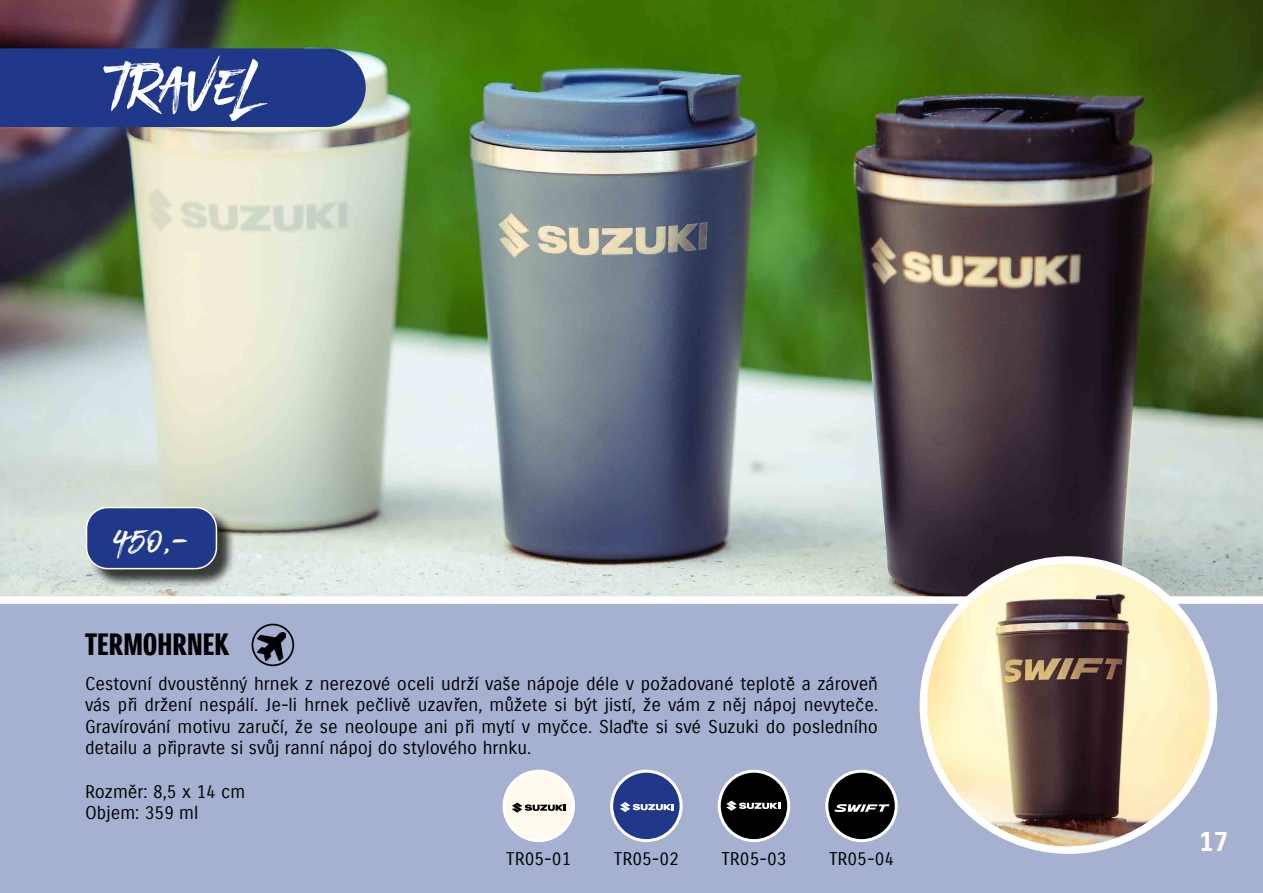
<style>
.page{position:relative;width:1263px;height:893px;background:#a6b0d0}
.page>*{position:absolute;margin:0;border:0;box-sizing:border-box;transform-origin:0 0}
.t1{font:64.5px "BLACKHAWK";color:#fff}
.t2{font:37.5px "BLACKHAWK";color:#fff}
.t3{font:30px "Suzuki PRO Headline";color:#000}
.t4{font:27px "Suzuki PRO Bold";color:#fff}
.t5{font:18px/21.6px "Suzuki PRO Regular";color:#000;text-align:justify}
</style>
<div class="page">
<img style="left:0;top:0;width:1263px;height:604px">
<div style="left:88px;top:509px;width:148px;height:79px;background:#000;opacity:.75"></div>
<div style="left:87px;top:507px;width:129px;height:62px;background:#20388a;border-radius:21px"></div>
<div style="left:86px;top:507px;width:131px;height:62px;border:2px solid #fff;border-radius:21px"></div>
<div style="left:0;top:48px;width:366px;height:79px;background:#20388a"></div>
<img style="left:923px;top:560px;width:290px;height:290px;border-radius:145px">
<div style="left:919px;top:556px;width:298px;height:298px;border:8px solid #fff;border-radius:50%"></div>
<div style="left:827px;top:771px;width:69px;height:70px;background:#000;border-radius:50%"></div>
<div style="left:825px;top:770px;width:73px;height:72px;border:3px solid #fff;border-radius:50%"></div>
<svg style="left:834px;top:804px;width:56px;height:8px"></svg>
<div style="left:719px;top:771px;width:70px;height:70px;background:#000;border-radius:50%"></div>
<div style="left:718px;top:770px;width:72px;height:72px;border:3px solid #fff;border-radius:50%"></div>
<svg style="left:726px;top:800px;width:54px;height:11px"></svg>
<div style="left:612px;top:771px;width:69px;height:70px;background:#20388a;border-radius:50%"></div>
<div style="left:610px;top:770px;width:73px;height:72px;border:3px solid #fff;border-radius:50%"></div>
<svg style="left:620px;top:802px;width:54px;height:10px"></svg>
<div style="left:504px;top:771px;width:69px;height:70px;background:#fffaee;border-radius:50%"></div>
<div style="left:502px;top:770px;width:73px;height:72px;border:3px solid #fff;border-radius:50%"></div>
<svg style="left:512px;top:802px;width:54px;height:11px"></svg>
<div style="left:252px;top:624px;width:42px;height:42px;border:2px solid #020203;border-radius:50%"></div>
<img style="left:257px;top:632px;width:29px;height:29px">
<h1 class="t1" style="left:108px;top:48px;width:148px">travel</h1>
<h2 class="t2" style="left:113px;top:518px;width:77px">450,-</h2>
<h3 class="t3" style="left:85px;top:627px;width:146px">TERMOHRNEK</h3>
<p class="t5" style="left:85px;top:673px;width:794px">Cestovní dvoustěnný hrnek z nerezové oceli udrží vaše nápoje déle v požadované teplotě a zároveň vás při držení nespálí. Je-li hrnek pečlivě uzavřen, můžete si být jistí, že vám z něj nápoj nevyteče.<br>Gravírování motivu zaručí, že se neoloupe ani při mytí v myčce. Slaďte si své Suzuki do posledního detailu a připravte si svůj ranní nápoj do stylového hrnku.</p>
<p class="t5" style="left:85px;top:781px;width:162px">Rozměr: 8,5 x 14 cm<br>Objem: 359 ml</p>
<p class="t5" style="left:506px;top:848px;width:67px">TR05-01</p>
<p class="t5" style="left:614px;top:848px;width:67px">TR05-02</p>
<p class="t5" style="left:721px;top:848px;width:67px">TR05-03</p>
<p class="t5" style="left:829px;top:848px;width:67px">TR05-04</p>
<h3 class="t4" style="left:1199px;top:825px;width:31px">17</h3>
</div>
